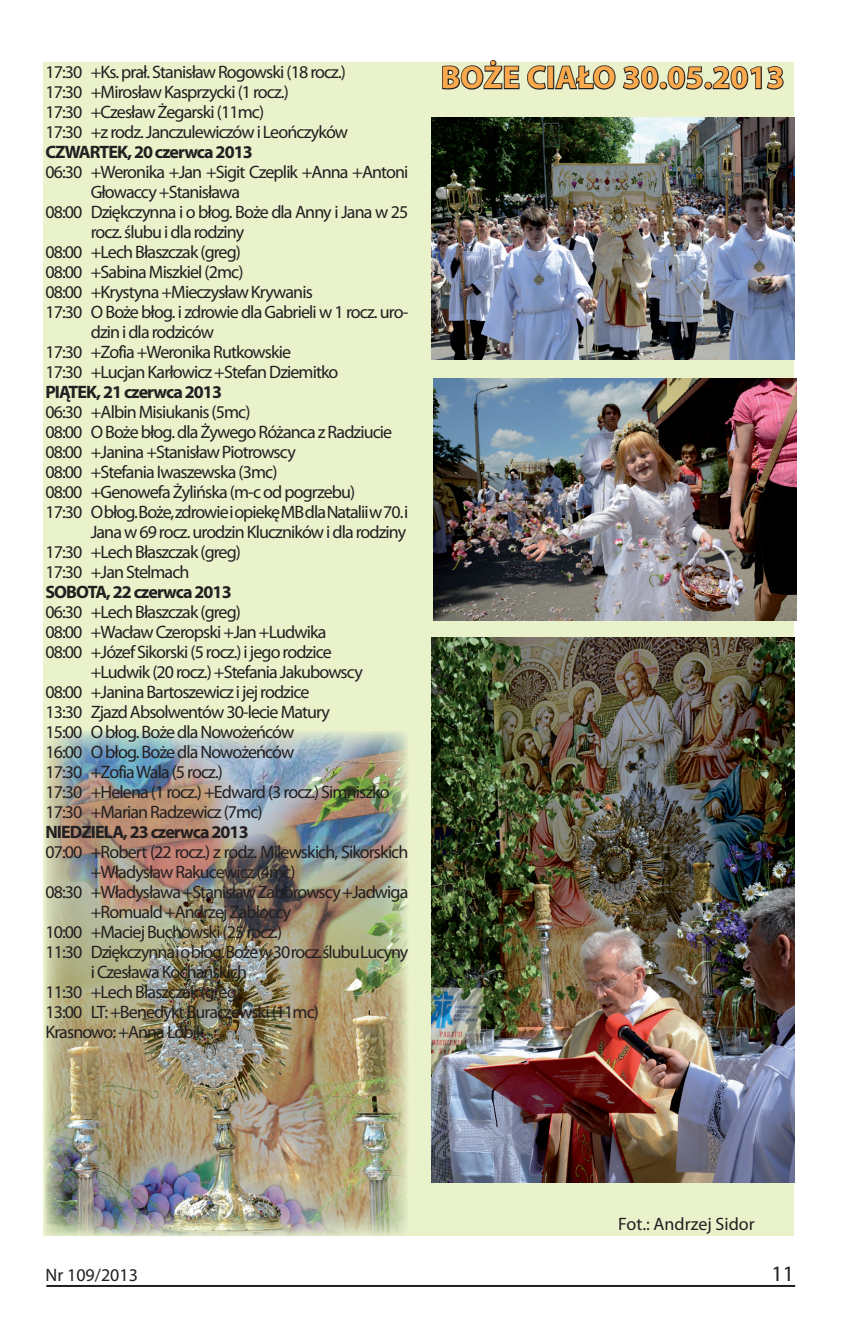
<style>
.page{position:relative;width:868px;height:1338px;background:#fff}
.page>*{position:absolute;margin:0;border:0;box-sizing:border-box;transform-origin:0 0}
.t1{font:700 32px "Myriad Pro";letter-spacing:.01em;color:#faa94d}
.t2{font:22px "Myriad Pro";color:#231f20}
.t3{font:18px/20px "Myriad Pro";letter-spacing:-.05em;color:#231f20}
.t4{font:700 18px "Myriad Pro";letter-spacing:-.05em;color:#231f20}
.t5{font:18px "Myriad Pro";color:#231f20}
</style>
<div class="page">
<hr style="left:46px;top:1285px;width:749px;height:2px;background:#231f20">
<div style="left:43px;top:62px;width:751px;height:1174px;background:#eaf2cc"></div>
<svg style="left:442px;top:60px;width:78px;height:30px"></svg>
<svg style="left:527px;top:65px;width:20px;height:25px"></svg>
<div style="left:547px;top:66px;width:7px;height:23px;border:2px solid #231f20"></div>
<svg style="left:553px;top:65px;width:106px;height:25px"></svg>
<div style="left:659px;top:82px;width:8px;height:8px;border:2px solid #231f20;border-radius:50%"></div>
<svg style="left:666px;top:66px;width:37px;height:24px"></svg>
<div style="left:704px;top:82px;width:8px;height:8px;border:2px solid #231f20;border-radius:50%"></div>
<svg style="left:710px;top:66px;width:74px;height:24px"></svg>
<img style="left:431px;top:638px;width:363px;height:544px">
<img style="left:433px;top:378px;width:363px;height:242px">
<img style="left:431px;top:118px;width:363px;height:241px">
<img style="left:45px;top:731px;width:363px;height:505px">
<p class="t3" style="left:45px;top:62px;width:304px">17:30 +Ks. prał. Stanisław Rogowski (18 rocz.)<br>17:30 +Mirosław Kasprzycki (1 rocz.)<br>17:30 +Czesław Żegarski (11mc)<br>17:30 +z rodz. Janczulewiczów i Leończyków</p>
<p class="t4" style="left:45px;top:140px;width:209px">CZWARTEK, 20 czerwca 2013</p>
<p class="t3" style="left:45px;top:162px;width:364px">06:30 +Weronika +Jan +Sigit Czeplik +Anna +Antoni</p>
<p class="t3" style="left:91px;top:182px;width:151px">Głowaccy +Stanisława</p>
<p class="t3" style="left:45px;top:202px;width:364px">08:00 Dziękczynna i o błog. Boże dla Anny i Jana w 25</p>
<p class="t3" style="left:91px;top:222px;width:155px">rocz. ślubu i dla rodziny</p>
<p class="t3" style="left:45px;top:242px;width:197px">08:00 +Lech Błaszczak (greg)</p>
<p class="t3" style="left:45px;top:262px;width:200px">08:00 +Sabina Miszkiel (2mc)</p>
<p class="t3" style="left:45px;top:282px;width:269px">08:00 +Krystyna +Mieczysław Krywanis</p>
<p class="t3" style="left:45px;top:302px;width:364px">17:30 O Boże błog. i zdrowie dla Gabrieli w 1 rocz. uro-</p>
<p class="t3" style="left:91px;top:322px;width:125px">dzin i dla rodziców</p>
<p class="t3" style="left:45px;top:342px;width:247px">17:30 +Zofia +Weronika Rutkowskie</p>
<p class="t3" style="left:45px;top:362px;width:294px">17:30 +Lucjan Karłowicz +Stefan Dziemitko</p>
<p class="t4" style="left:45px;top:380px;width:178px">PIĄTEK, 21 czerwca 2013</p>
<p class="t3" style="left:45px;top:402px;width:207px">06:30 +Albin Misiukanis (5mc)</p>
<p class="t3" style="left:45px;top:422px;width:348px">08:00 O Boże błog. dla Żywego Różanca z Radziucie</p>
<p class="t3" style="left:45px;top:442px;width:252px">08:00 +Janina +Stanisław Piotrowscy</p>
<p class="t3" style="left:45px;top:462px;width:234px">08:00 +Stefania Iwaszewska (3mc)</p>
<p class="t3" style="left:45px;top:482px;width:311px">08:00 +Genowefa Żylińska (m-c od pogrzebu)</p>
<p class="t3" style="left:45px;top:502px;width:364px">17:30 O błog. Boże, zdrowie i opiekę MB dla Natalii w 70. i</p>
<p class="t3" style="left:91px;top:522px;width:317px">Jana w 69 rocz. urodzin Kluczników i dla rodziny</p>
<p class="t3" style="left:45px;top:542px;width:197px">17:30 +Lech Błaszczak (greg)</p>
<p class="t3" style="left:45px;top:562px;width:146px">17:30 +Jan Stelmach</p>
<p class="t4" style="left:45px;top:580px;width:188px">SOBOTA, 22 czerwca 2013</p>
<p class="t3" style="left:45px;top:602px;width:197px">06:30 +Lech Błaszczak (greg)</p>
<p class="t3" style="left:45px;top:622px;width:283px">08:00 +Wacław Czeropski +Jan +Ludwika</p>
<p class="t3" style="left:45px;top:642px;width:288px">08:00 +Józef Sikorski (5 rocz.) i jego rodzice</p>
<p class="t3" style="left:91px;top:662px;width:273px">+Ludwik (20 rocz.) +Stefania Jakubowscy</p>
<p class="t3" style="left:45px;top:682px;width:265px">08:00 +Janina Bartoszewicz i jej rodzice</p>
<p class="t3" style="left:45px;top:702px;width:286px">13:30 Zjazd Absolwentów 30-lecie Matury</p>
<p class="t3" style="left:45px;top:722px;width:250px">15:00 O błog. Boże dla Nowożeńców</p>
<p class="t3" style="left:45px;top:742px;width:250px">16:00 O błog. Boże dla Nowożeńców</p>
<p class="t3" style="left:45px;top:762px;width:179px">17:30 +Zofia Wala (5 rocz.)</p>
<p class="t3" style="left:45px;top:782px;width:345px">17:30 +Helena (1 rocz.) +Edward (3 rocz.) Simniszko</p>
<p class="t3" style="left:45px;top:802px;width:219px">17:30 +Marian Radzewicz (7mc)</p>
<p class="t4" style="left:45px;top:820px;width:205px">NIEDZIELA, 23 czerwca 2013</p>
<p class="t3" style="left:45px;top:842px;width:364px">07:00 +Robert (22 rocz.) z rodz. Milewskich, Sikorskich</p>
<p class="t3" style="left:91px;top:862px;width:206px">+Władysław Rakucewicz (4mc)</p>
<p class="t3" style="left:45px;top:882px;width:364px">08:30 +Władysława +Stanisław Zaborowscy +Jadwiga</p>
<p class="t3" style="left:91px;top:902px;width:202px">+Romuald +Andrzej Zabłoccy</p>
<p class="t3" style="left:45px;top:922px;width:238px">10:00 +Maciej Buchowski (25 rocz.)</p>
<p class="t3" style="left:45px;top:942px;width:364px">11:30 Dziękczynna i o błog. Boże w 30 rocz. ślubu Lucyny</p>
<p class="t3" style="left:91px;top:962px;width:158px">i Czesława Kochańskich</p>
<p class="t3" style="left:45px;top:982px;width:197px">11:30 +Lech Błaszczak (greg)</p>
<p class="t3" style="left:45px;top:1002px;width:275px">13:00 LT: +Benedykt Buraczewski (11mc)</p>
<p class="t3" style="left:45px;top:1022px;width:161px">Krasnowo: +Anna Łobik</p>
<h1 class="t1" style="left:441px;top:57px;width:345px">BOŻE CIAŁO 30.05.2013</h1>
<p class="t5" style="left:618px;top:1212px;width:138px">Fot.: Andrzej Sidor</p>
<p class="t5" style="left:45px;top:1264px;width:94px">Nr 109/2013</p>
<p class="t2" style="left:771px;top:1260px;width:24px">11</p>
</div>
